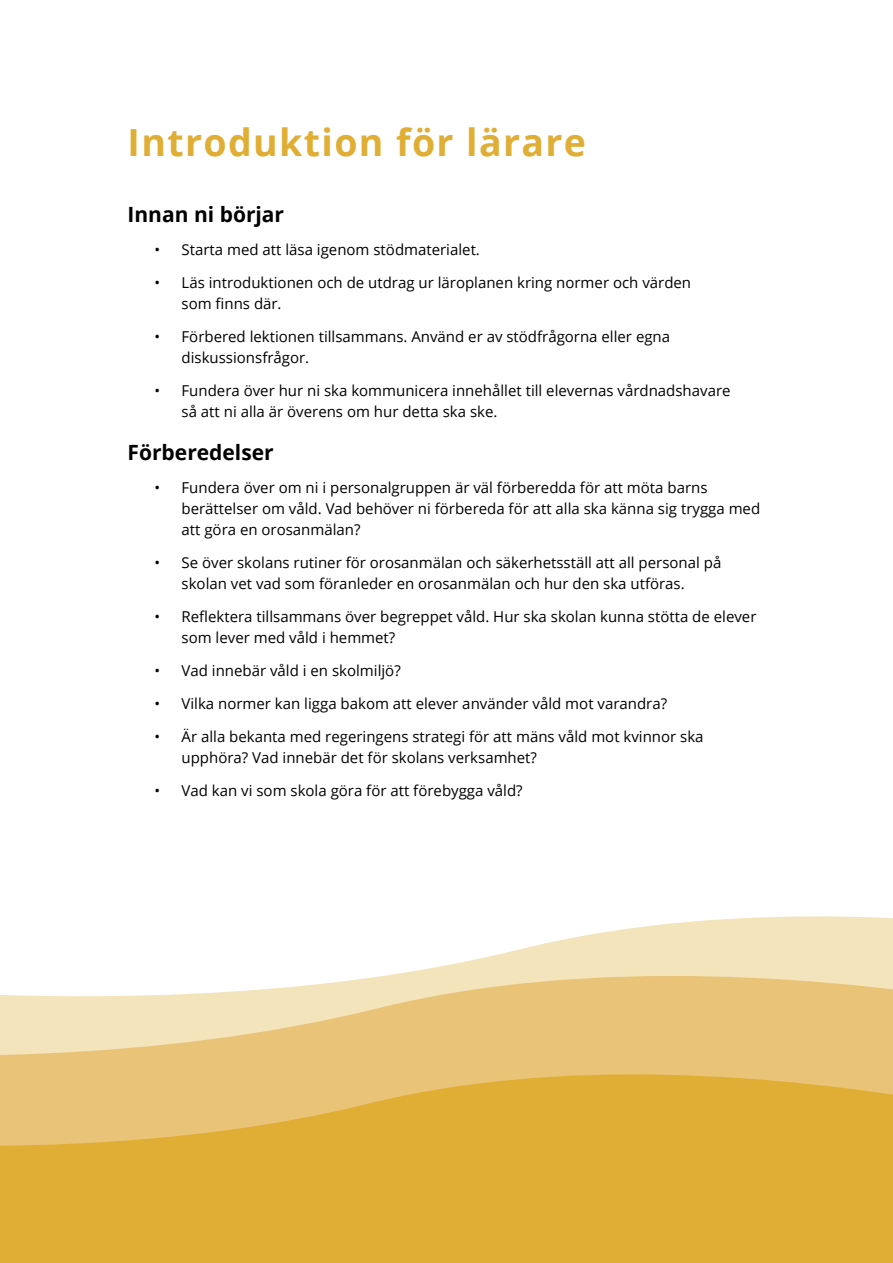
<style>
.page{position:relative;width:893px;height:1263px;background:#fff}
.page>*{position:absolute;margin:0;border:0;box-sizing:border-box;transform-origin:0 0}
.t1{font:700 37.5px "Open Sans";letter-spacing:.035em;color:#e1ae35}
.t2{font:700 21px "Open Sans";color:#000}
.t3{font:15px/21px "Open Sans";color:#000}
</style>
<div class="page">
<svg style="left:0;top:916px;width:893px;height:93px"></svg>
<svg style="left:0;top:1009px;width:893px;height:254px;background:#e4b751"></svg>
<h1 class="t1" style="left:128px;top:125px;width:460px">Introduktion för lärare</h1>
<h2 class="t2" style="left:128px;top:204px;width:158px">Innan ni börjar</h2>
<p class="t3" style="left:155px;top:240px;width:327px">• Starta med att läsa igenom stödmaterialet.</p>
<p class="t3" style="left:182px;top:273px;width:511px;text-indent:-27px">• Läs introduktionen och de utdrag ur läroplanen kring normer och värden som finns där.</p>
<p class="t3" style="left:182px;top:327px;width:490px;text-indent:-27px">• Förbered lektionen tillsammans. Använd er av stödfrågorna eller egna diskussionsfrågor.</p>
<p class="t3" style="left:182px;top:381px;width:550px;text-indent:-27px">• Fundera över hur ni ska kommunicera innehållet till elevernas vårdnadshavare så att ni alla är överens om hur detta ska ske.</p>
<h2 class="t2" style="left:128px;top:443px;width:148px">Förberedelser</h2>
<p class="t3" style="left:182px;top:478px;width:580px;text-indent:-27px">• Fundera över om ni i personalgruppen är väl förberedda för att möta barns berättelser om våld. Vad behöver ni förbereda för att alla ska känna sig trygga med att göra en orosanmälan?</p>
<p class="t3" style="left:182px;top:553px;width:541px;text-indent:-27px">• Se över skolans rutiner för orosanmälan och säkerhetsställ att all personal på skolan vet vad som föranleder en orosanmälan och hur den ska utföras.</p>
<p class="t3" style="left:182px;top:607px;width:576px;text-indent:-27px">• Reflektera tillsammans över begreppet våld. Hur ska skolan kunna stötta de elever som lever med våld i hemmet?</p>
<p class="t3" style="left:155px;top:661px;width:248px">• Vad innebär våld i en skolmiljö?</p>
<p class="t3" style="left:155px;top:694px;width:514px">• Vilka normer kan ligga bakom att elever använder våld mot varandra?</p>
<p class="t3" style="left:182px;top:727px;width:523px;text-indent:-27px">• Är alla bekanta med regeringens strategi för att mäns våld mot kvinnor ska upphöra? Vad innebär det för skolans verksamhet?</p>
<p class="t3" style="left:155px;top:781px;width:370px">• Vad kan vi som skola göra för att förebygga våld?</p>
</div>
